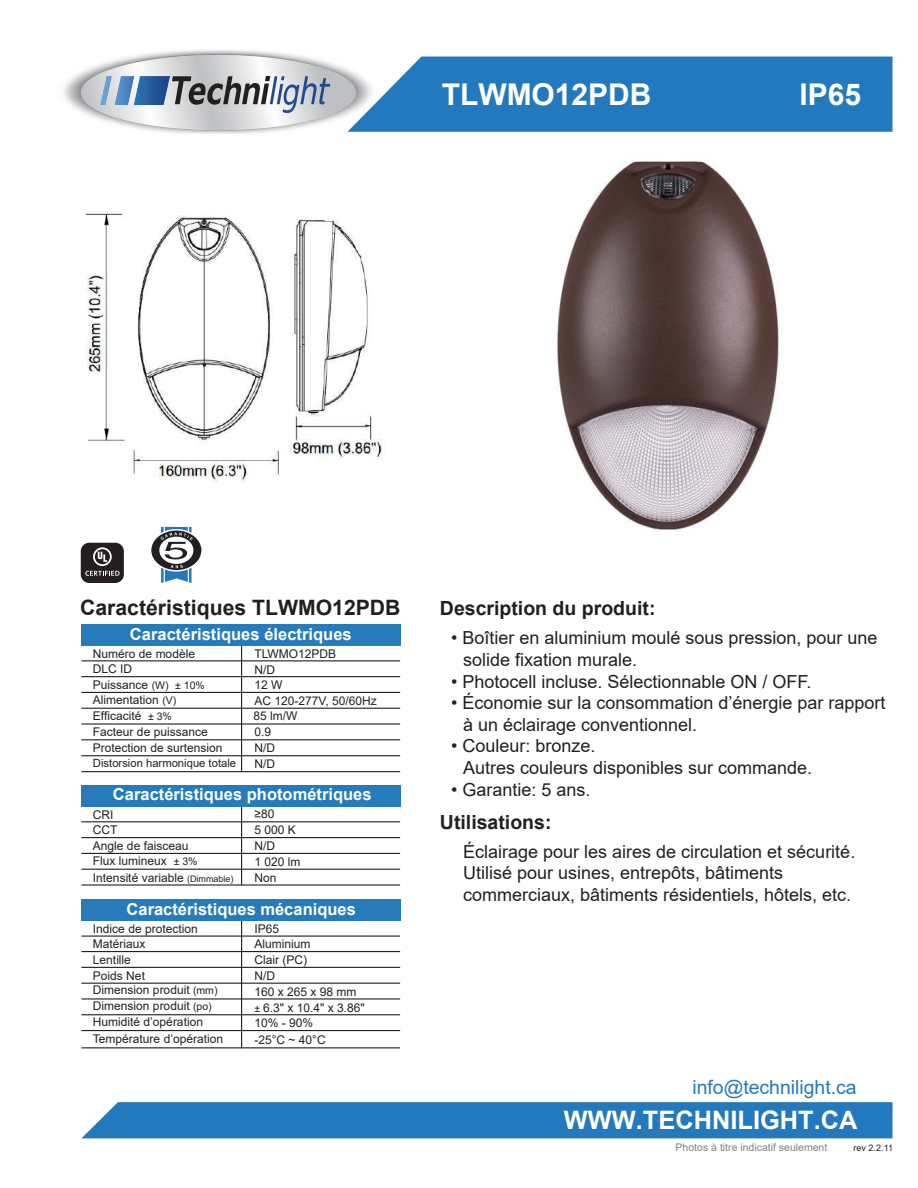
<style>
.page{position:relative;width:918px;height:1188px;background:#fff}
.page>*{position:absolute;margin:0;border:0;box-sizing:border-box;transform-origin:0 0}
.t1{font:700 30px "Arial";color:#fff}
.t2{font:700 25.35px "Arial";color:#fff}
.t3{font:700 21.15px "Arial";color:#231f20}
.t4{font:700 19.5px "Arial";color:#231f20}
.t5{font:19.35px "Arial";color:#2379be}
.t6{font:18px/21.6px "Arial";color:#231f20}
.t7{font:700 16.5px "Arial";color:#fff}
.t8{font:12px/15.8px "Arial";color:#231f20}
.t9{font:11.25px "Arial";color:#231f20}
.t10{font:10.5px "Arial";color:#808285}
.t11{font:9px "Arial";color:#231f20}
.s1{font-size:10.5px}
.s2{font-size:9px}
</style>
<div class="page">
<div style="left:82px;top:1102px;width:811px;height:36px;background:#2379be"></div>
<img style="left:556px;top:160px;width:223px;height:370px">
<div style="left:378px;top:57px;width:515px;height:75px;background:#2379be"></div>
<hr style="left:241px;top:917px;width:1px;height:131px;background:#231f20">
<hr style="left:81px;top:951px;width:319px;height:1px;background:#231f20">
<hr style="left:81px;top:936px;width:319px;height:1px;background:#231f20">
<hr style="left:81px;top:967px;width:319px;height:1px;background:#231f20">
<hr style="left:81px;top:983px;width:319px;height:1px;background:#231f20">
<hr style="left:81px;top:998px;width:319px;height:2px;background:#231f20">
<hr style="left:81px;top:1014px;width:319px;height:1px;background:#231f20">
<hr style="left:81px;top:1030px;width:319px;height:1px;background:#231f20">
<hr style="left:81px;top:1047px;width:319px;height:1px;background:#231f20">
<hr style="left:241px;top:805px;width:1px;height:80px;background:#231f20">
<hr style="left:81px;top:821px;width:319px;height:1px;background:#231f20">
<hr style="left:81px;top:837px;width:319px;height:1px;background:#231f20">
<hr style="left:81px;top:853px;width:319px;height:1px;background:#231f20">
<hr style="left:81px;top:869px;width:319px;height:1px;background:#231f20">
<hr style="left:81px;top:884px;width:319px;height:2px;background:#231f20">
<div style="left:81px;top:785px;width:320px;height:22px;background:#267bbb"></div>
<hr style="left:241px;top:645px;width:1px;height:127px;background:#231f20">
<hr style="left:81px;top:692px;width:319px;height:1px;background:#231f20">
<hr style="left:81px;top:708px;width:319px;height:1px;background:#231f20">
<hr style="left:81px;top:723px;width:319px;height:2px;background:#231f20">
<hr style="left:81px;top:739px;width:319px;height:1px;background:#231f20">
<div style="left:81px;top:624px;width:320px;height:22px;background:#267bbb"></div>
<div style="left:81px;top:899px;width:320px;height:21px;background:#267bbb"></div>
<hr style="left:81px;top:755px;width:319px;height:1px;background:#231f20">
<hr style="left:81px;top:771px;width:319px;height:1px;background:#231f20">
<img style="left:63px;top:50px;width:315px;height:84px">
<svg style="left:81px;top:55px;width:275px;height:75px"></svg>
<svg style="left:172px;top:76px;width:158px;height:41px;background:#a8acb4"></svg>
<img style="left:87px;top:70px;width:96px;height:40px">
<hr style="left:81px;top:660px;width:319px;height:1px;background:#231f20">
<hr style="left:81px;top:676px;width:319px;height:1px;background:#231f20">
<svg style="left:151px;top:527px;width:51px;height:56px"></svg>
<img style="left:83px;top:210px;width:299px;height:273px">
<div style="left:81px;top:543px;width:43px;height:40px;background:#231f20;border-radius:9px"></div>
<svg style="left:85px;top:547px;width:35px;height:29px"></svg>
<h1 class="t1" style="left:442px;top:74px;width:211px">TLWMO12PDB</h1>
<h1 class="t1" style="left:799px;top:74px;width:63px">IP65</h1>
<h3 class="t3" style="left:80px;top:593px;width:322px">Caractéristiques TLWMO12PDB</h3>
<p class="t8" style="left:93px;top:645px;width:104px">Numéro de modèle</p>
<p class="t8" style="left:93px;top:677px;width:116px">Puissance <span class="s1">(W) ± 10%<br></span>Alimentation <span class="s1">(V)<br></span>Efficacité <span class="s1">± 3%<br></span>Facteur de puissance</p>
<h3 class="t7" style="left:130px;top:623px;width:223px">Caractéristiques électriques</h3>
<p class="t8" style="left:254px;top:645px;width:83px">TLWMO12PDB</p>
<p class="t8" style="left:254px;top:693px;width:124px">AC 120-277V, 50/60Hz</p>
<p class="t8" style="left:254px;top:724px;width:18px">0.9</p>
<p class="t8" style="left:93px;top:661px;width:41px">DLC ID</p>
<p class="t8" style="left:255px;top:661px;width:22px">N/D</p>
<p class="t8" style="left:254px;top:708px;width:46px">85 lm/W</p>
<p class="t8" style="left:255px;top:677px;width:30px">12 W</p>
<p class="t8" style="left:93px;top:740px;width:131px">Protection de surtension</p>
<p class="t8" style="left:254px;top:740px;width:22px">N/D</p>
<p class="t9" style="left:93px;top:756px;width:145px">Distorsion harmonique totale</p>
<p class="t8" style="left:254px;top:756px;width:22px">N/D</p>
<h3 class="t7" style="left:113px;top:783px;width:260px">Caractéristiques photométriques</h3>
<p class="t8" style="left:93px;top:806px;width:142px">CRI<br>CCT<br>Angle de faisceau<br>Flux lumineux <span class="s1">± 3%<br></span>Intensité variable <span class="s2">(Dimmable)</span></p>
<p class="t8" style="left:255px;top:806px;width:21px">≥80</p>
<p class="t8" style="left:254px;top:822px;width:48px">5 000 K<br>N/D<br>1 020 lm<br>Non</p>
<h3 class="t7" style="left:127px;top:897px;width:231px">Caractéristiques mécaniques</h3>
<p class="t8" style="left:93px;top:921px;width:106px">Indice de protection<br>Matériaux<br>Lentille<br>Poids Net</p>
<p class="t8" style="left:93px;top:982px;width:126px">Dimension produit <span class="s1">(mm)</span></p>
<p class="t8" style="left:254px;top:921px;width:58px;line-height:15px">IP65<br>Aluminium</p>
<p class="t8" style="left:254px;top:952px;width:104px">Clair (PC)<br>N/D<br>160 x 265 x 98 mm</p>
<p class="t8" style="left:93px;top:998px;width:120px">Dimension produit <span class="s1">(po)</span></p>
<p class="t8" style="left:254px;top:999px;width:112px"><span class="s1">±</span> 6.3" x 10.4" x 3.86"</p>
<p class="t8" style="left:93px;top:1014px;width:132px;line-height:16.6px">Humidité d’opération<br>Température d’opération</p>
<p class="t8" style="left:254px;top:1015px;width:73px;line-height:16.5px">10% - 90% -25°C ~ 40°C</p>
<h3 class="t4" style="left:440px;top:595px;width:217px">Description du produit:</h3>
<h3 class="t6" style="left:463px;top:627px;width:416px;text-indent:-12px">• Boîtier en aluminium moulé sous pression, pour une solide fixation murale.</h3>
<h3 class="t6" style="left:451px;top:670px;width:362px">• Photocell incluse. Sélectionnable ON / OFF.</h3>
<h3 class="t6" style="left:463px;top:692px;width:424px;text-indent:-12px">• Économie sur la consommation d’énergie par rapport à un éclairage conventionnel.</h3>
<h3 class="t6" style="left:463px;top:735px;width:351px;text-indent:-12px">• Couleur: bronze.<br>Autres couleurs disponibles sur commande.</h3>
<h3 class="t6" style="left:451px;top:778px;width:141px">• Garantie: 5 ans.</h3>
<h3 class="t4" style="left:440px;top:808px;width:113px">Utilisations:</h3>
<h3 class="t6" style="left:463px;top:840px;width:394px">Éclairage pour les aires de circulation et sécurité.<br>Utilisé pour usines, entrepôts, bâtiments commerciaux, bâtiments résidentiels, hôtels, etc.</h3>
<h3 class="t5" style="left:692px;top:1074px;width:166px">info@technilight.ca</h3>
<h2 class="t2" style="left:564px;top:1102px;width:295px">WWW.TECHNILIGHT.CA</h2>
<p class="t10" style="left:676px;top:1140px;width:153px">Photos à titre indicatif seulement</p>
<p class="t11" style="left:854px;top:1142px;width:41px">rev 2.2.11</p>
</div>
